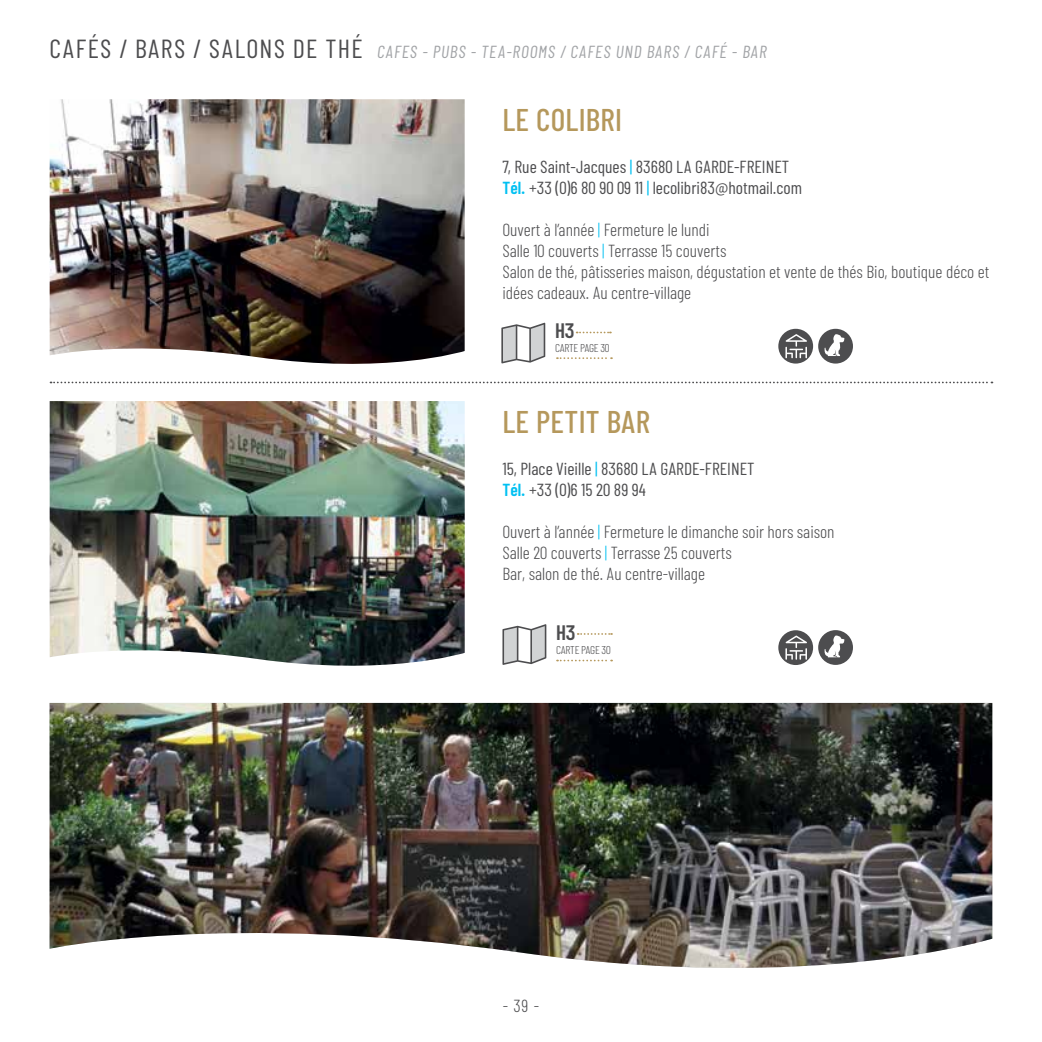
<style>
.page{position:relative;width:1042px;height:1042px;background:#fff}
.page>*{position:absolute;margin:0;border:0;box-sizing:border-box;transform-origin:0 0}
.t1{font:500 31.5px "Barlow Condensed";letter-spacing:.01em;color:#b5985c}
.t2{font:600 21px "Barlow Condensed";color:#4d4d4f}
.t3{font:300 17.5px/21px "Barlow Condensed";color:#4d4d4f}
.t4{font:17.5px/21px "Barlow Condensed";color:#4d4d4f}
.t5{font:italic 17.5px "Barlow Condensed";letter-spacing:.05em;color:#a2a4a7}
.t6{font:300 11.38px "Barlow Condensed";letter-spacing:-.025em;color:#4d4d4f}
.s1{font-style:normal;font-size:26.25px;color:#4d4d4f}
.s2{color:#00c0f2}
.s3{font-weight:600;color:#00c0f2}
</style>
<div class="page">
<img style="left:50px;top:703px;width:942px;height:265px">
<img style="left:50px;top:99px;width:415px;height:265px">
<img style="left:50px;top:401px;width:415px;height:265px">
<svg style="left:51px;top:382px;width:941px;height:1px"></svg>
<svg style="left:502px;top:624px;width:44px;height:41px"></svg>
<svg style="left:501px;top:323px;width:44px;height:40px"></svg>
<svg style="left:578px;top:633px;width:34px;height:2px"></svg>
<svg style="left:576px;top:332px;width:35px;height:1px"></svg>
<svg style="left:557px;top:659px;width:55px;height:2px"></svg>
<svg style="left:557px;top:357px;width:55px;height:2px"></svg>
<div style="left:778px;top:329px;width:35px;height:34px;background:#4d4d4f;border-radius:50%"></div>
<svg style="left:785px;top:334px;width:22px;height:24px"></svg>
<div style="left:778px;top:630px;width:35px;height:35px;background:#4d4d4f;border-radius:50%"></div>
<svg style="left:785px;top:635px;width:22px;height:25px"></svg>
<div style="left:818px;top:329px;width:35px;height:34px;background:#4d4d4f;border-radius:50%"></div>
<svg style="left:824px;top:334px;width:20px;height:22px"></svg>
<div style="left:818px;top:630px;width:35px;height:35px;background:#4d4d4f;border-radius:50%"></div>
<svg style="left:824px;top:635px;width:20px;height:22px"></svg>
<p class="t5" style="left:50px;top:40px;width:718px"><span class="s1">CAFÉS / BARS / SALONS DE THÉ</span> CAFES - PUBS - TEA-ROOMS / CAFES UND BARS / CAFÉ - BAR</p>
<h1 class="t1" style="left:502px;top:100px;width:121px">LE COLIBRI</h1>
<p class="t4" style="left:502px;top:156px;width:301px">7, RUE SAINT-JACQUES <span class="s2">|</span> 83680 LA GARDE-FREINET<br><span class="s3">Tél.</span> +33 (0)6 80 90 09 11 <span class="s2">|</span> LECOLIBRI83@HOTMAIL.COM</p>
<p class="t3" style="left:502px;top:218px;width:488px">Ouvert à l’année <span class="s2">|</span> Fermeture le lundi<br>Salle 10 couverts <span class="s2">|</span> Terrasse 15 couverts<br>Salon de thé, pâtisseries maison, dégustation et vente de thés Bio, boutique déco et idées cadeaux. Au centre-village</p>
<p class="t2" style="left:555px;top:318px;width:21px">H3</p>
<p class="t6" style="left:555px;top:341px;width:11px">Carte</p>
<p class="t6" style="left:580px;top:341px;width:6px">page</p>
<p class="t6" style="left:600px;top:341px;width:11px">30</p>
<h1 class="t1" style="left:502px;top:402px;width:149px">LE PETIT BAR</h1>
<p class="t4" style="left:502px;top:457px;width:254px">15, PLACE VIEILLE <span class="s2">|</span> 83680 LA GARDE-FREINET<br><span class="s3">Tél.</span> +33 (0)6 15 20 89 94</p>
<p class="t3" style="left:502px;top:520px;width:334px">Ouvert à l’année <span class="s2">|</span> Fermeture le dimanche soir hors saison<br>Salle 20 couverts <span class="s2">|</span> Terrasse 25 couverts<br>Bar, salon de thé. au centre-village</p>
<p class="t2" style="left:556px;top:619px;width:21px">H3</p>
<p class="t6" style="left:556px;top:642px;width:11px">Carte</p>
<p class="t6" style="left:581px;top:642px;width:6px">page</p>
<p class="t6" style="left:601px;top:642px;width:11px">30</p>
<p class="t3" style="left:503px;top:994px;width:38px">- 39 -</p>
</div>
